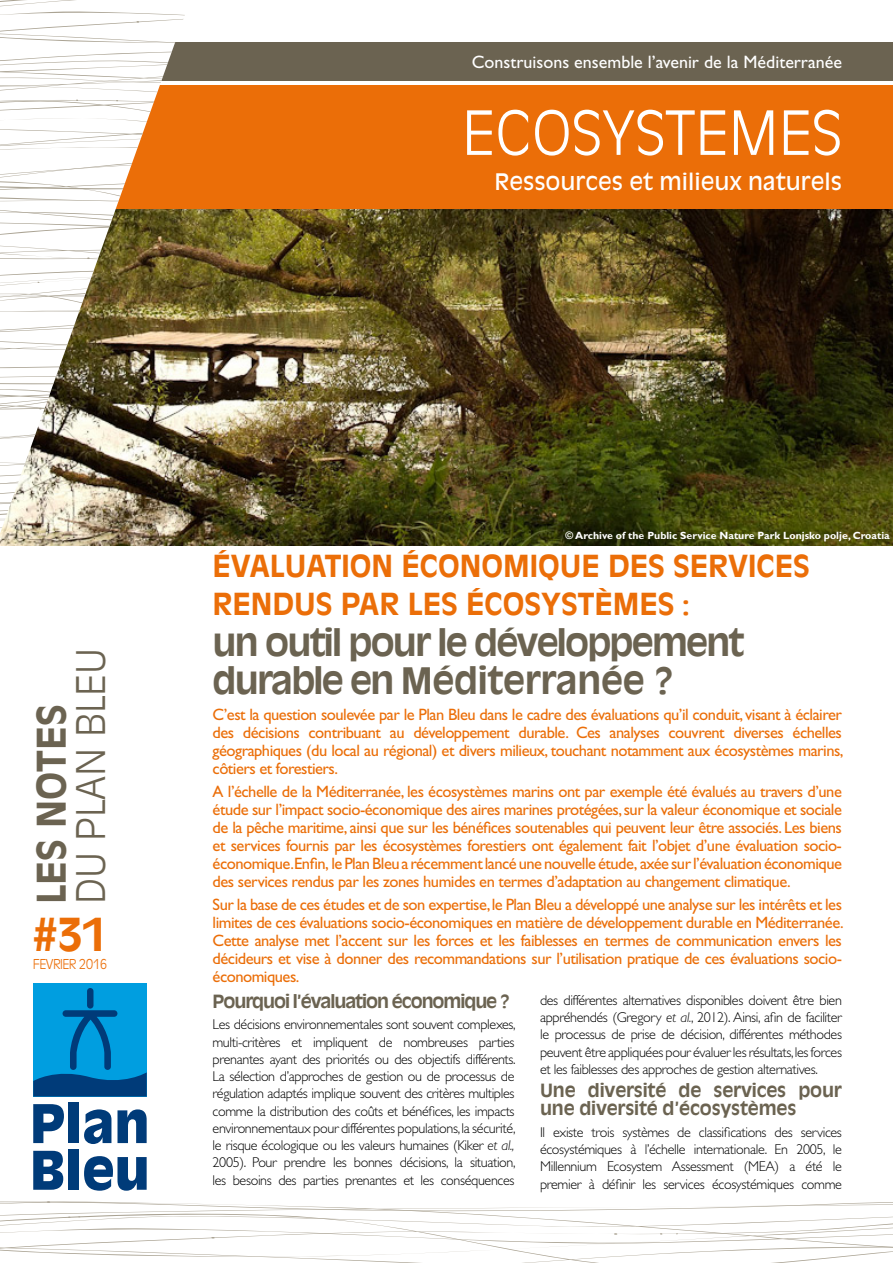
<style>
.page{position:relative;width:893px;height:1263px;background:#fff}
.page>*{position:absolute;margin:0;border:0;box-sizing:border-box;transform-origin:0 0}
.t1{font:300 60px "Antique Olive Std";color:#fff}
.t2{font:700 44.85px "Antique Olive Std";color:#eb6e08}
.t3{font:300 39px "Antique Olive Std";color:#6b6351}
.t4{font:700 39px "Antique Olive Std";color:#6b6351}
.t5{font:700 36px/37.5px "Antique Olive Std";letter-spacing:-.05em;color:#6b6351}
.t6{font:700 30px/37.5px "Antique Olive Std";color:#eb6e08}
.t7{font:22.5px "Antique Olive Std";color:#fff}
.t8{font:700 18px/18px "Antique Olive Std";letter-spacing:-.01em;color:#6b6351}
.t9{font:18px "Gill Sans Std";color:#fff}
.t10{font:700 18px "Antique Olive Std";letter-spacing:-.06em;color:#6b6351}
.t11{font:16.5px/18.1px "Gill Sans Std";letter-spacing:-.03em;color:#eb6e08;text-align:justify}
.t12{font:300 14.25px/17.2px "Gill Sans Std";letter-spacing:-.025em;color:#000;text-align:justify}
.t13{font:300 13.5px "Antique Olive Std";letter-spacing:-.04em;color:#eb6e08;scale:.93 1}
.t14{font:700 10.5px "Gill Sans Std";color:#fff}
.s1{font-style:italic}
</style>
<div class="page">
<img style="left:0;top:208px;width:893px;height:337px">
<div style="left:0;top:43px;width:893px;height:38px;background:#6b6351"></div>
<svg style="left:0;top:1201px;width:893px;height:62px"></svg>
<svg style="left:33px;top:1104px;width:31px;height:39px"></svg>
<div style="left:69px;top:1102px;width:10px;height:41px;background:#003b79"></div>
<svg style="left:84px;top:1109px;width:27px;height:35px"></svg>
<svg style="left:117px;top:1109px;width:30px;height:34px"></svg>
<svg style="left:33px;top:1151px;width:30px;height:39px"></svg>
<div style="left:69px;top:1149px;width:10px;height:41px;background:#003b79"></div>
<svg style="left:84px;top:1156px;width:63px;height:35px"></svg>
<div style="left:33px;top:983px;width:114px;height:113px;background:#009ee0"></div>
<div style="left:87px;top:988px;width:6px;height:20px;background:#003b79;border-radius:3px"></div>
<svg style="left:33px;top:1010px;width:114px;height:86px"></svg>
<div style="left:0;top:85px;width:893px;height:123px;background:#eb6e08"></div>
<img style="left:0;top:0;width:190px;height:534px">
<p class="t9" style="left:472px;top:51px;width:372px">Construisons ensemble l’avenir de la Méditerranée</p>
<h1 class="t1" style="left:462px;top:98px;width:382px">ECOSYSTEMES</h1>
<h3 class="t7" style="left:494px;top:168px;width:349px">Ressources et milieux naturels</h3>
<h3 class="t3" style="left:68px;top:904px;width:257px;rotate:-90deg">DU PLAN BLEU</h3>
<h2 class="t2" style="left:33px;top:907px;width:76px">#31</h2>
<p class="t13" style="left:33px;top:956px;width:81px">FEVRIER 2016</p>
<h3 class="t4" style="left:28px;top:904px;width:201px;rotate:-90deg">LES NOTES</h3>
<p class="t14" style="left:566px;top:529px;width:326px">© Archive of the Public Service Nature Park Lonjsko polje, Croatia</p>
<h3 class="t6" style="left:213px;top:547px;width:599px">ÉVALUATION ÉCONOMIQUE DES SERVICES<br>RENDUS PAR LES ÉCOSYSTÈMES :</h3>
<h3 class="t5" style="left:213px;top:624px;width:533px">un outil pour le développement durable en Méditerranée ?</h3>
<p class="t11" style="left:213px;top:705px;width:632px">C’est la question soulevée par le Plan Bleu dans le cadre des évaluations qu’il conduit, visant à éclairer des décisions contribuant au développement durable. Ces analyses couvrent diverses échelles géographiques (du local au régional) et divers milieux, touchant notamment aux écosystèmes marins, côtiers et forestiers.</p>
<p class="t11" style="left:213px;top:782px;width:631px">A l’échelle de la Méditerranée, les écosystèmes marins ont par exemple été évalués au travers d’une étude sur l’impact socio-économique des aires marines protégées, sur la valeur économique et sociale de la pêche maritime, ainsi que sur les bénéfices soutenables qui peuvent leur être associés. Les biens et services fournis par les écosystèmes forestiers ont également fait l’objet d’une évaluation socio&shy;économique.Enfin, le Plan Bleu a récemment lancé une nouvelle étude, axée sur l’évaluation économique des services rendus par les zones humides en termes d’adaptation au changement climatique.</p>
<p class="t11" style="left:213px;top:895px;width:633px">Sur la base de ces études et de son expertise, le Plan Bleu a développé une analyse sur les intérêts et les limites de ces évaluations socio-économiques en matière de développement durable en Méditerranée.<br>Cette analyse met l’accent sur les forces et les faiblesses en termes de communication envers les décideurs et vise à donner des recommandations sur l’utilisation pratique de ces évaluations socio&shy;économiques.</p>
<p class="t10" style="left:213px;top:990px;width:299px">Pourquoi l’évaluation économique ?</p>
<p class="t12" style="left:213px;top:1016px;width:305px">Les décisions environnementales sont souvent complexes, multi-critères et impliquent de nombreuses parties prenantes ayant des priorités ou des objectifs différents.<br>La sélection d’approches de gestion ou de processus de régulation adaptés implique souvent des critères multiples comme la distribution des coûts et bénéfices, les impacts environnementaux pour différentes populations, la sécurité, le risque écologique ou les valeurs humaines (Kiker <span class="s1">et al., </span>2005). Pour prendre les bonnes décisions, la situation, les besoins des parties prenantes et les conséquences</p>
<p class="t12" style="left:540px;top:992px;width:303px">des différentes alternatives disponibles doivent être bien appréhendés (Gregory <span class="s1">et al.</span>, 2012). Ainsi, afin de faciliter le processus de prise de décision, différentes méthodes peuvent être appliquées pour évaluer les résultats, les forces et les faiblesses des approches de gestion alternatives.</p>
<p class="t8" style="left:540px;top:1082px;width:303px">Une diversité de services pour une diversité d’écosystèmes</p>
<p class="t12" style="left:540px;top:1123px;width:303px">Il existe trois systèmes de classifications des services écosystémiques à l’échelle internationale. En 2005, le Millennium Ecosystem Assessment (MEA) a été le premier à définir les services écosystémiques comme</p>
</div>
